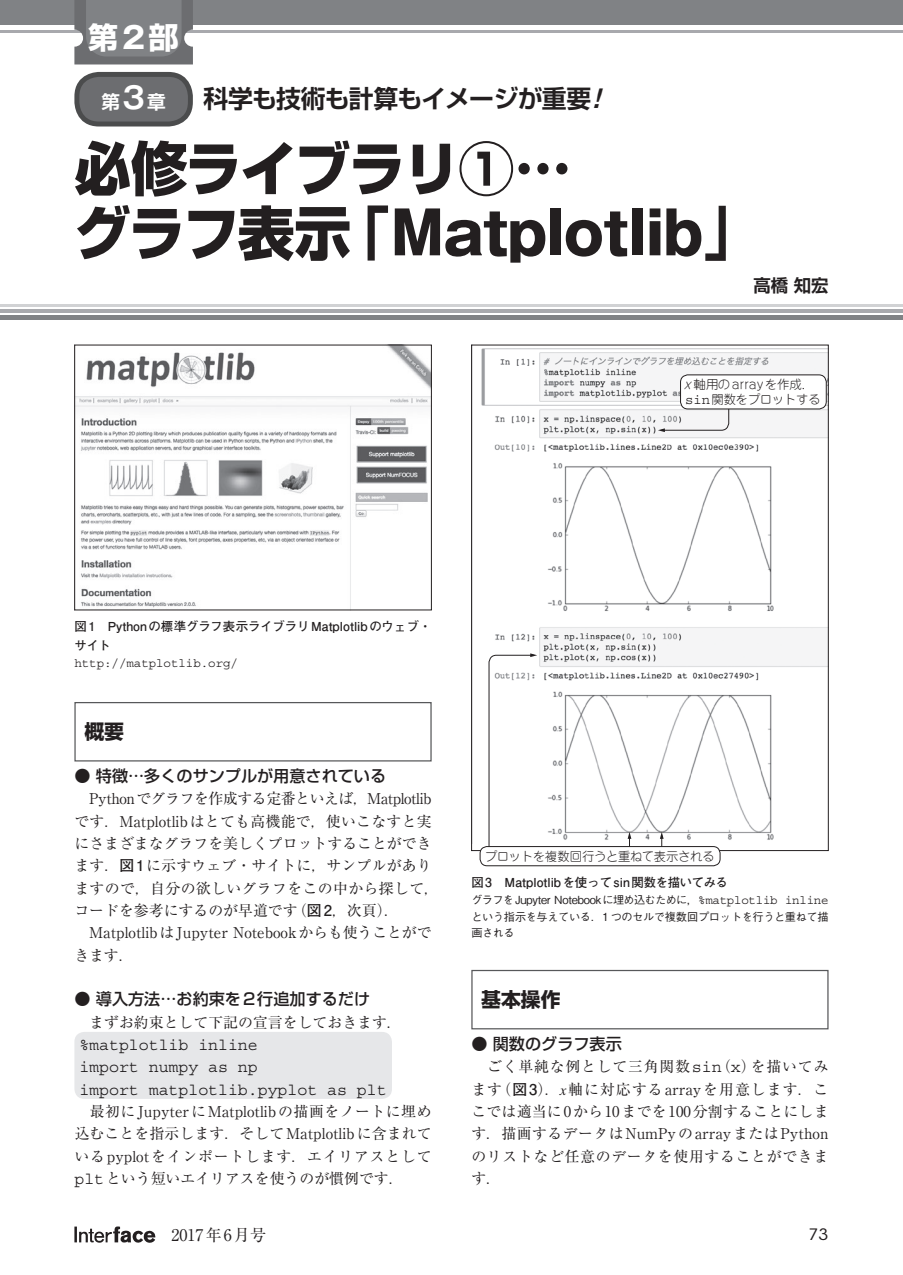
<style>
.page{position:relative;width:903px;height:1275px;background:#fff}
.page>*{position:absolute;margin:0;border:0;box-sizing:border-box;transform-origin:0 0}
.t1{font:800 58.27px "Gothic MB101 Pro";color:#231f20}
.t2{font:800 58.27px "Shin Go Pro";letter-spacing:-.035em;color:#231f20}
.t3{font:700 29.93px "Shin Go Pro";color:#fff}
.t4{font:700 24.85px "Shin Go Pro De";letter-spacing:-.035em;color:#231f20}
.t5{font:700 19.78px "Shin Go Pro";color:#231f20}
.t6{font:700 18.55px "Shin Go Pro De";color:#fff}
.t7{font:700 17.32px "Shin Go Pro De";color:#231f20}
.t8{font:16.45px/22.4px "Courier Std";color:#231f20}
.t9{font:500 16.1px "Shin Go Pro";color:#231f20}
.t10{font:16.1px "Ryumin Pro";color:#231f20}
.t11{font:15.58px "ITC Avant Garde Std";color:#231f20;scale:1.11 1}
.t12{font:14.88px/22.4px "Ryumin Pro";color:#231f20;text-align:justify}
.t13{font:700 12.42px/18.6px "Futo Go B101 Pro";color:#231f20}
.t14{font:300 12.42px/14.9px "Jun 101 Pro";color:#231f20}
.t15{font:12.42px "Courier Std";color:#231f20}
.t16{font:300 12.42px "Jun 101 Pro";letter-spacing:-.035em;color:#231f20}
.t17{font:500 11.2px/16.1px "Gothic BBB Pro";letter-spacing:-.03em;color:#231f20;text-align:justify}
.s1{font-family:"Gothic MB101 Pro"}
.s2{font-family:"Gothic MB101 Pro De";font-size:29.75px}
.s3{font-family:"Gothic MB101 Pro De";font-style:italic}
.s4{font-family:"Shin Go Pro"}
.s5{font-style:italic}
.s6{font-family:"Courier Std";font-weight:400;font-size:13.83px}
.s7{font-family:"Futo Go B101 Pro";font-weight:700}
.s8{font-family:"Courier Std";font-size:16.45px}
.s9{font-family:"Courier Std";font-weight:400;font-size:12.42px}
.s10{font-family:"STIX General";font-style:italic}
</style>
<div class="page">
<svg style="left:74px;top:1226px;width:81px;height:17px"></svg>
<div style="left:0;top:0;width:903px;height:25px;background:#808285"></div>
<hr style="left:0;top:30px;width:903px;height:2px;background:#a8a9ad">
<hr style="left:0;top:309px;width:903px;height:4px;background:#a8a9ad">
<div style="left:0;top:315px;width:903px;height:5px;background:#808285"></div>
<hr style="left:0;top:304px;width:903px;height:2px;background:#d1d2d4">
<div style="left:74px;top:702px;width:358px;height:59px;background:#fff;border:1px solid #57585a"></div>
<div style="left:74px;top:1032px;width:318px;height:67px;background:#e6e7e9;border-radius:10px"></div>
<img style="left:76px;top:347px;width:354px;height:261px">
<div style="left:74px;top:345px;width:358px;height:265px;border:1px solid #231f20"></div>
<img style="left:481px;top:348px;width:345px;height:492px">
<svg style="left:658px;top:404px;width:71px;height:28px"></svg>
<div style="left:680px;top:375px;width:146px;height:34px;background:#fff;border-radius:7px"></div>
<div style="left:680px;top:375px;width:146px;height:34px;border:1px solid #231f20;border-radius:7px"></div>
<svg style="left:488px;top:653px;width:49px;height:193px"></svg>
<svg style="left:628px;top:832px;width:3px;height:14px"></svg>
<svg style="left:660px;top:832px;width:4px;height:14px"></svg>
<div style="left:480px;top:846px;width:240px;height:20px;border:1px solid #231f20;border-radius:7px"></div>
<div style="left:471px;top:970px;width:357px;height:59px;background:#fff;border:1px solid #57585a"></div>
<svg style="left:74px;top:0;width:119px;height:64px"></svg>
<div style="left:77px;top:74px;width:113px;height:50px;background:#6c6d70;border-radius:22px"></div>
<div style="left:74px;top:72px;width:119px;height:54px;border:5px solid #4b4c4d;border-radius:22px"></div>
<h2 class="t3" style="left:88px;top:14px;width:92px">第<span class="s1">2</span>部</h2>
<p class="t6" style="left:101px;top:87px;width:66px">第<span class="s2">3</span>章</p>
<h3 class="t4" style="left:203px;top:78px;width:407px">科学も技術も計算もイメージが重要<span class="s3">!</span></h3>
<h1 class="t2" style="left:74px;top:122px;width:498px">必修ライブラリ①<span class="s1">…</span></h1>
<h1 class="t1" style="left:74px;top:184px;width:686px"><span class="s4">グラフ表示</span>「Matplotlib」</h1>
<p class="t7" style="left:753px;top:271px;width:77px">高橋 知宏</p>
<p class="t14" style="left:684px;top:376px;width:138px"><span class="s5">x</span>軸用のarrayを作成．<span class="s6">sin</span> 関数をプロットする</p>
<p class="t13" style="left:74px;top:615px;width:359px">図 1　Pythonの標準グラフ表示ライブラリMatplotlibのウェブ・サイト</p>
<p class="t15" style="left:74px;top:656px;width:165px">http://matplotlib.org/</p>
<h3 class="t5" style="left:84px;top:716px;width:41px">概要</h3>
<p class="t9" style="left:74px;top:763px;width:313px">● 特徴…多くのサンプルが用意されている</p>
<p class="t12" style="left:74px;top:787px;width:366px;text-align:left">　Pythonでグラフを作成する定番といえば，Matplotlibです．Matplotlibはとても高機能で，使いこなすと実にさまざまなグラフを美しくプロットすることができます．<span class="s7">図1</span>に示すウェブ・サイトに，サンプルがありますので，自分の欲しいグラフをこの中から探して，コードを参考にするのが早道です（<span class="s7">図2</span>，次頁）．　MatplotlibはJupyter Notebookからも使うことができます．</p>
<p class="t9" style="left:74px;top:986px;width:297px">● 導入方法…お約束を2行追加するだけ</p>
<p class="t12" style="left:74px;top:1010px;width:329px">　まずお約束として下記の宣言をしておきます．</p>
<p class="t8" style="left:79px;top:1034px;width:309px">%matplotlib inline<br>import numpy as np<br>import matplotlib.pyplot as plt</p>
<p class="t12" style="left:74px;top:1099px;width:359px">　最初にJupyterにMatplotlibの描画をノートに埋め込むことを指示します．そしてMatplotlibに含まれているpyplotをインポートします．エイリアスとして<span class="s8">plt</span>という短いエイリアスを使うのが慣例です．</p>
<p class="t16" style="left:485px;top:846px;width:231px">プロットを複数回行うと重ねて表示される</p>
<p class="t13" style="left:471px;top:871px;width:258px">図 3　Matplotlibを使って sin関数を描いてみる</p>
<p class="t17" style="left:471px;top:891px;width:359px">グラフをJupyter Notebookに埋め込むために，<span class="s9">%matplotlib inline</span>という指示を与えている．1 つのセルで複数回プロットを行うと重ねて描画される</p>
<h3 class="t5" style="left:481px;top:984px;width:81px">基本操作</h3>
<p class="t9" style="left:471px;top:1030px;width:152px">● 関数のグラフ表示</p>
<p class="t12" style="left:471px;top:1054px;width:359px">　ごく単純な例として三角関数<span class="s8">sin</span>（<span class="s8">x</span>）を描いてみます（<span class="s7">図3</span>）．<span class="s10">x</span>軸に対応するarrayを用意します．ここでは適当に0から10までを100分割することにします．描画するデータはNumPyのarrayまたはPythonのリストなど任意のデータを使用することができます．</p>
<p class="t10" style="left:155px;top:1222px;width:112px">　2017年6月号</p>
<p class="t11" style="left:808px;top:1225px;width:20px">73</p>
</div>
